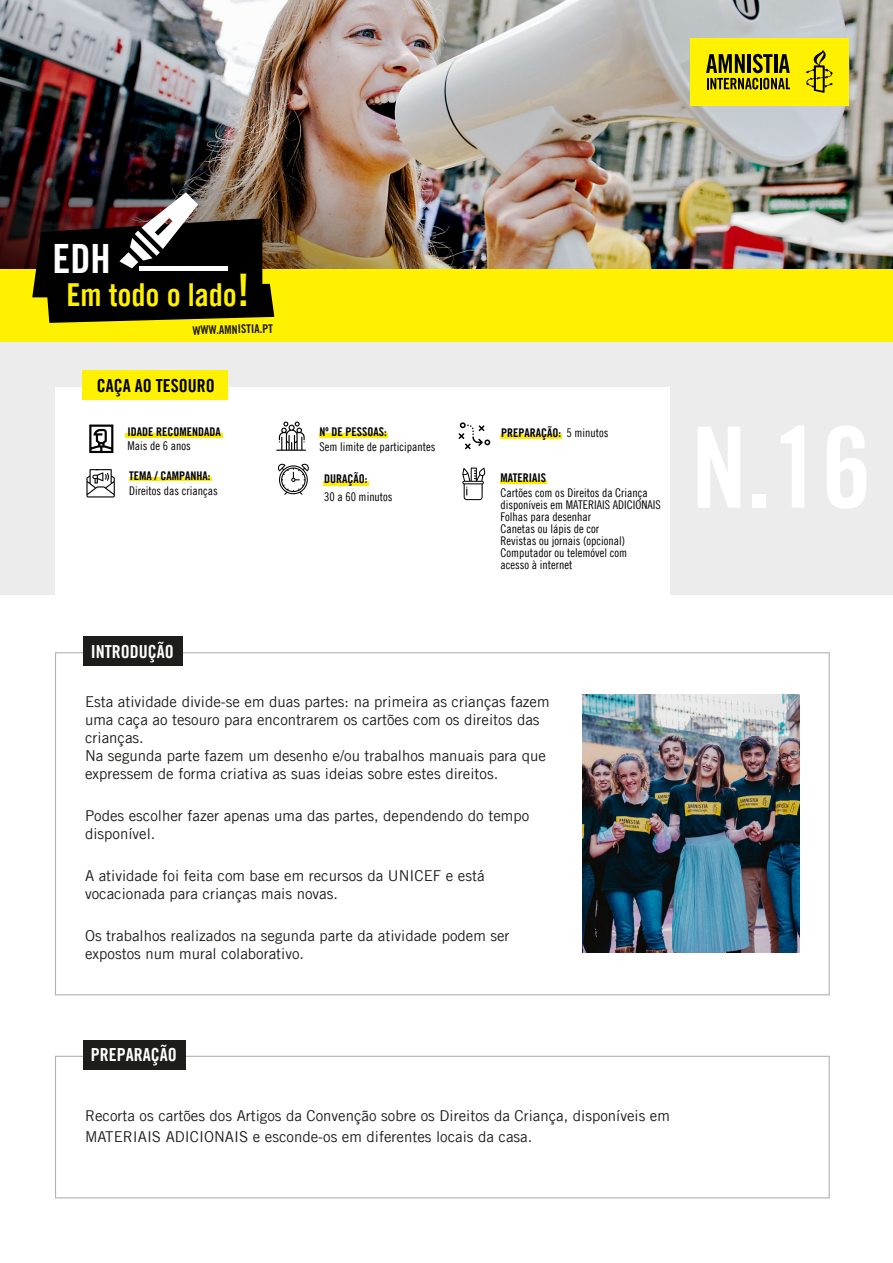
<style>
.page{position:relative;width:893px;height:1263px;background:#fff}
.page>*{position:absolute;margin:0;border:0;box-sizing:border-box;transform-origin:0 0}
.t1{font:40.35px "Amnesty Trade Gothic Bd Cn 20";color:#fff}
.t2{font:31.65px "Amnesty Trade Gothic Bd Cn 20";color:#fff100}
.t3{font:18px "Amnesty Trade Gothic Bd Cn 20";color:#fff}
.t4{font:18px "Amnesty Trade Gothic Bd Cn 20";color:#000}
.t5{font:15px/18px "Amnesty Trade Gothic";color:#1d1d1b}
.t6{font:12px/12px "Amnesty Trade Gothic Cn 18";color:#000}
.t7{font:12px "Amnesty Trade Gothic Bd Cn 20";color:#000}
.t8{font:12px "Amnesty Trade Gothic Bd Cn 20";color:#1d1a17}
.s1{font-size:45px}
.s2{font-family:"Amnesty Trade Gothic Cn 18"}
</style>
<div class="page">
<div style="left:0;top:0;width:893px;height:594px;background:#ececec"></div>
<div style="left:0;top:268px;width:893px;height:74px;background:#fff100"></div>
<img style="left:466px;top:0;width:427px;height:268px">
<img style="left:0;top:0;width:466px;height:268px">
<div style="left:83px;top:636px;width:100px;height:30px;background:#1d1d1b"></div>
<div style="left:690px;top:38px;width:159px;height:67px;background:#fff100"></div>
<svg style="left:806px;top:50px;width:27px;height:43px"></svg>
<svg style="left:706px;top:54px;width:84px;height:35px"></svg>
<div style="left:56px;top:387px;width:614px;height:211px;background:#fff"></div>
<div style="left:83px;top:371px;width:145px;height:29px;background:#fff100"></div>
<svg style="left:86px;top:469px;width:29px;height:28px"></svg>
<hr style="left:126px;top:434px;width:97px;height:4px;background:#ffec00">
<svg style="left:459px;top:422px;width:31px;height:27px"></svg>
<hr style="left:500px;top:435px;width:62px;height:4px;background:#ffec00">
<svg style="left:278px;top:463px;width:31px;height:32px"></svg>
<hr style="left:323px;top:481px;width:46px;height:4px;background:#ffec00">
<svg style="left:462px;top:468px;width:23px;height:32px"></svg>
<hr style="left:500px;top:480px;width:46px;height:4px;background:#ffec00">
<svg style="left:276px;top:422px;width:30px;height:29px"></svg>
<div style="left:319px;top:433px;width:68px;height:5px;background:#ffec00"></div>
<hr style="left:129px;top:477px;width:83px;height:4px;background:#ffec00">
<svg style="left:89px;top:424px;width:24px;height:29px"></svg>
<svg style="left:32px;top:192px;width:242px;height:131px;background:#322a1d"></svg>
<div style="left:55px;top:1056px;width:775px;height:142px;border:1px solid #b3b3b3"></div>
<div style="left:83px;top:1040px;width:103px;height:29px;background:#1d1d1b"></div>
<img style="left:582px;top:695px;width:217px;height:257px">
<h1 class="t1" style="left:52px;top:234px;width:60px">EDH</h1>
<h2 class="t2" style="left:66px;top:275px;width:185px">Em todo o lado<span class="s1">!</span></h2>
<p class="t8" style="left:193px;top:323px;width:82px;rotate:-1deg">WWW.AMNISTIA.PT</p>
<p class="t4" style="left:97px;top:375px;width:119px">CAÇA AO TESOURO</p>
<p class="t7" style="left:127px;top:424px;width:95px">IDADE RECOMENDADA</p>
<p class="t6" style="left:127px;top:440px;width:65px">Mais de 6 anos</p>
<p class="t7" style="left:129px;top:468px;width:83px">TEMA / CAMPANHA:</p>
<p class="t6" style="left:129px;top:485px;width:90px">Direitos das crianças</p>
<p class="t7" style="left:320px;top:425px;width:69px">Nº DE PESSOAS:</p>
<p class="t6" style="left:320px;top:440px;width:117px">Sem limite de participantes</p>
<p class="t7" style="left:324px;top:472px;width:45px">DURAÇÃO:</p>
<p class="t6" style="left:324px;top:490px;width:70px">30 a 60 minutos</p>
<p class="t7" style="left:501px;top:425px;width:109px">PREPARAÇÃO: <span class="s2">5 minutos</span></p>
<p class="t7" style="left:501px;top:471px;width:47px">MATERIAIS</p>
<p class="t6" style="left:501px;top:487px;width:162px">Cartões com os Direitos da Criança disponíveis em MATERIAIS ADICIONAIS<br>Folhas para desenhar<br>Canetas ou lápis de cor<br>Revistas ou jornais (opcional)<br>Computador ou telemóvel com<br>acesso à internet</p>
<p class="t3" style="left:91px;top:640px;width:84px">INTRODUÇÃO</p>
<p class="t5" style="left:85px;top:692px;width:466px">Esta atividade divide-se em duas partes: na primeira as crianças fazem uma caça ao tesouro para encontrarem os cartões com os direitos das crianças.<br>Na segunda parte fazem um desenho e/ou trabalhos manuais para que expressem de forma criativa as suas ideias sobre estes direitos.</p>
<p class="t5" style="left:85px;top:806px;width:446px">Podes escolher fazer apenas uma das partes, dependendo do tempo disponível.</p>
<p class="t5" style="left:85px;top:866px;width:401px">A atividade foi feita com base em recursos da UNICEF e está vocacionada para crianças mais novas.</p>
<p class="t5" style="left:85px;top:926px;width:426px">Os trabalhos realizados na segunda parte da atividade podem ser expostos num mural colaborativo.</p>
<p class="t3" style="left:91px;top:1044px;width:87px">PREPARAÇÃO</p>
<p class="t5" style="left:85px;top:1105px;width:586px;line-height:21px">Recorta os cartões dos Artigos da Convenção sobre os Direitos da Criança, disponíveis em<br>MATERIAIS ADICIONAIS e esconde-os em diferentes locais da casa.</p>
</div>
